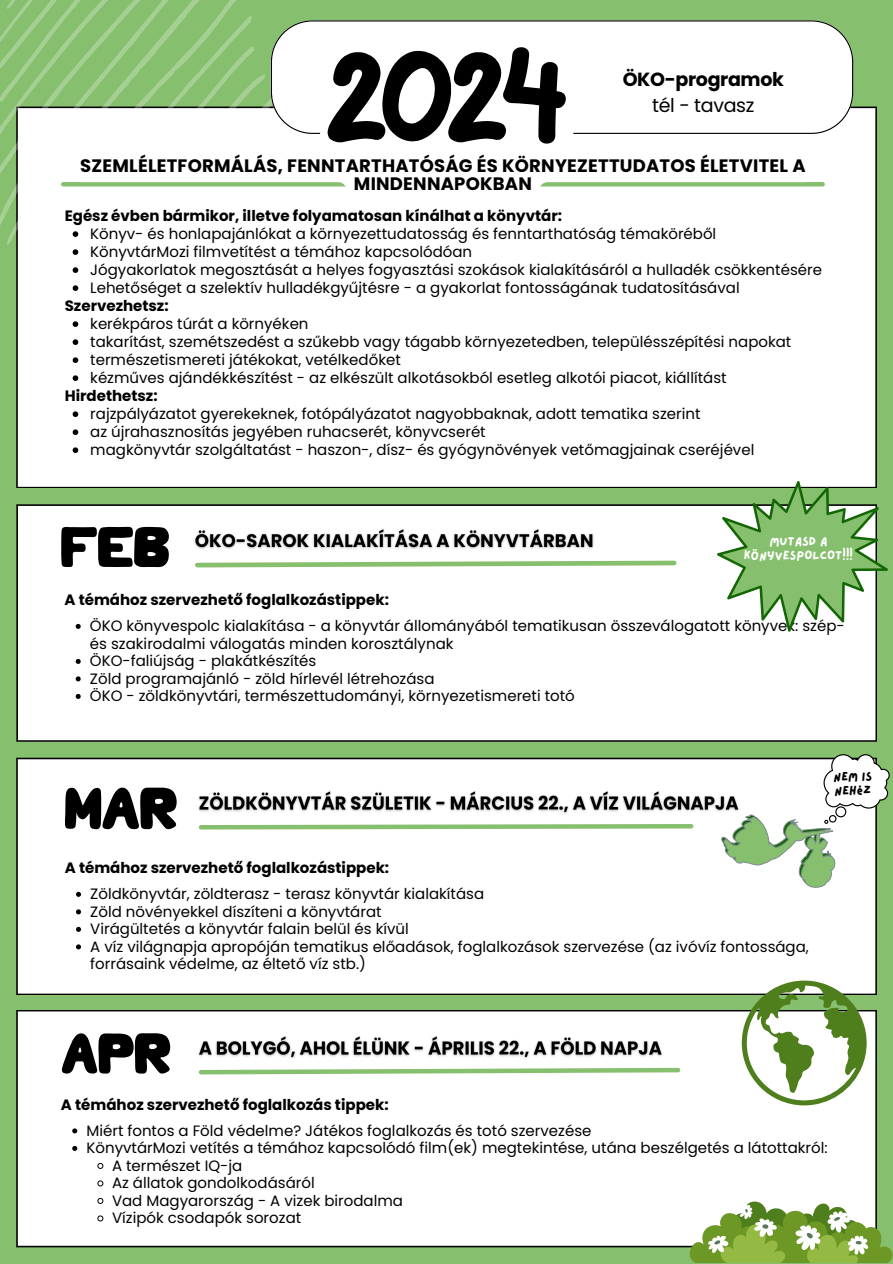
<style>
.page{position:relative;width:893px;height:1264px;background:#fff}
.page>*{position:absolute;margin:0;border:0;box-sizing:border-box;transform-origin:0 0}
.t1{font:112.5px "Lazydog";color:#000}
.t2{font:700 19.05px/25.8px "Poppins";letter-spacing:-.02em;color:#000;text-align:center}
.t3{font:700 18px/18px "Poppins";letter-spacing:.01em;color:#000;text-align:center}
.t4{font:15px/17.5px "Poppins";color:#000}
.t5{font:700 15px "Poppins";color:#000}
.t6{font:12.6px/14.2px "Lazydog";color:#fff;text-align:center}
.t7{font:12.3px "Lazydog";color:#000}
.s1{font-weight:400}
</style>
<div class="page">
<div style="left:0;top:0;width:892px;height:1263px;background:#86bf6d"></div>
<div style="left:16px;top:107px;width:860px;height:381px;background:#fff"></div>
<div style="left:16px;top:1010px;width:860px;height:237px;background:#fff"></div>
<svg style="left:684px;top:1200px;width:208px;height:62px"></svg>
<div style="left:16px;top:504px;width:861px;height:237px;background:#fff"></div>
<svg style="left:76px;top:624px;width:5px;height:5px"></svg>
<svg style="left:76px;top:659px;width:5px;height:5px"></svg>
<svg style="left:76px;top:676px;width:5px;height:5px"></svg>
<svg style="left:76px;top:694px;width:5px;height:5px"></svg>
<div style="left:16px;top:757px;width:860px;height:238px;background:#fff"></div>
<img style="left:194px;top:787px;width:527px;height:31px">
<svg style="left:76px;top:891px;width:5px;height:5px"></svg>
<svg style="left:76px;top:909px;width:5px;height:5px"></svg>
<svg style="left:76px;top:926px;width:5px;height:5px"></svg>
<svg style="left:76px;top:944px;width:5px;height:5px"></svg>
<svg style="left:812px;top:20px;width:41px;height:114px"></svg>
<svg style="left:61px;top:526px;width:108px;height:41px"></svg>
<svg style="left:192px;top:558px;width:486px;height:12px"></svg>
<img style="left:190px;top:524px;width:408px;height:30px">
<svg style="left:717px;top:481px;width:170px;height:150px"></svg>
<svg style="left:721px;top:754px;width:168px;height:137px"></svg>
<svg style="left:65px;top:786px;width:112px;height:43px"></svg>
<svg style="left:196px;top:821px;width:499px;height:10px"></svg>
<svg style="left:61px;top:1032px;width:109px;height:41px"></svg>
<img style="left:194px;top:1031px;width:472px;height:32px">
<svg style="left:196px;top:1065px;width:486px;height:11px"></svg>
<svg style="left:741px;top:980px;width:125px;height:125px"></svg>
<svg style="left:72px;top:1128px;width:5px;height:5px"></svg>
<svg style="left:72px;top:1145px;width:5px;height:5px"></svg>
<svg style="left:97px;top:1162px;width:7px;height:7px"></svg>
<svg style="left:97px;top:1180px;width:7px;height:6px"></svg>
<svg style="left:97px;top:1197px;width:7px;height:7px"></svg>
<svg style="left:97px;top:1215px;width:7px;height:6px"></svg>
<svg style="left:73px;top:249px;width:5px;height:6px"></svg>
<svg style="left:73px;top:267px;width:5px;height:6px"></svg>
<svg style="left:73px;top:285px;width:5px;height:6px"></svg>
<svg style="left:73px;top:321px;width:5px;height:6px"></svg>
<svg style="left:73px;top:339px;width:5px;height:6px"></svg>
<svg style="left:73px;top:357px;width:5px;height:6px"></svg>
<svg style="left:73px;top:375px;width:5px;height:6px"></svg>
<svg style="left:73px;top:411px;width:5px;height:6px"></svg>
<svg style="left:73px;top:429px;width:5px;height:6px"></svg>
<svg style="left:73px;top:447px;width:5px;height:6px"></svg>
<svg style="left:0;top:0;width:812px;height:243px"></svg>
<p class="t1" style="left:322px;top:47px;width:251px">2024</p>
<p class="t2" style="left:622px;top:67px;width:163px">ÖKO-programok <span class="s1">tél - tavasz</span></p>
<p class="t3" style="left:80px;top:156px;width:726px">SZEMLÉLETFORMÁLÁS, FENNTARTHATÓSÁG ÉS KÖRNYEZETTUDATOS ÉLETVITEL A<br>MINDENNAPOKBAN</p>
<p class="t5" style="left:65px;top:205px;width:499px">Egész évben bármikor, illetve folyamatosan kínálhat a könyvtár:</p>
<p class="t4" style="left:90px;top:225px;width:627px">Könyv- és honlapajánlókat a környezettudatosság és fenntarthatóság témaköréből</p>
<p class="t4" style="left:90px;top:243px;width:383px">KönyvtárMozi filmvetítést a témához kapcsolódóan</p>
<h5 class="t4" style="left:90px;top:261px;width:733px">Jógyakorlatok megosztását a helyes fogyasztási szokások kialakításáról a hulladék csökkentésére</h5>
<p class="t4" style="left:90px;top:279px;width:651px">Lehetőséget a szelektív hulladékgyűjtésre - a gyakorlat fontosságának tudatosításával</p>
<p class="t5" style="left:65px;top:295px;width:105px">Szervezhetsz:</p>
<p class="t4" style="left:90px;top:315px;width:220px">kerékpáros túrát a környéken</p>
<p class="t4" style="left:90px;top:333px;width:702px">takarítást, szemétszedést a szűkebb vagy tágabb környezetedben, településszépítési napokat</p>
<p class="t4" style="left:90px;top:351px;width:312px">természetismereti játékokat, vetélkedőket</p>
<p class="t4" style="left:90px;top:369px;width:637px">kézműves ajándékkészítést - az elkészült alkotásokból esetleg alkotói piacot, kiállítást</p>
<h4 class="t5" style="left:65px;top:385px;width:94px">Hirdethetsz:</h4>
<p class="t4" style="left:90px;top:405px;width:611px">rajzpályázatot gyerekeknek, fotópályázatot nagyobbaknak, adott tematika szerint</p>
<p class="t4" style="left:90px;top:423px;width:397px">az újrahasznosítás jegyében ruhacserét, könyvcserét</p>
<p class="t4" style="left:90px;top:441px;width:665px">magkönyvtár szolgáltatást - haszon-, dísz- és gyógynövények vetőmagjainak cseréjével</p>
<p class="t6" style="left:743px;top:535px;width:110px">MUTASD A<br>KÖNYVESPOLCOT!!!</p>
<p class="t5" style="left:64px;top:589px;width:326px">A témához szervezhető foglalkozástippek:</p>
<h3 class="t4" style="left:90px;top:617px;width:756px">ÖKO könyvespolc kialakítása - a könyvtár állományából tematikusan összeválogatott könyvek: szép&shy;és szakirodalmi válogatás minden korosztálynak</h3>
<h1 class="t4" style="left:90px;top:652px;width:228px">ÖKO-faliújság - plakátkészítés</h1>
<h2 class="t4" style="left:90px;top:670px;width:346px">Zöld programajánló - zöld hírlevél létrehozása</h2>
<h4 class="t4" style="left:90px;top:687px;width:486px">ÖKO - zöldkönyvtári, természettudományi, környezetismereti totó</h4>
<p class="t7" style="left:833px;top:770px;width:40px">NEM IS</p>
<p class="t7" style="left:834px;top:784px;width:38px">NEHÉZ</p>
<p class="t5" style="left:65px;top:857px;width:326px">A témához szervezhető foglalkozástippek:</p>
<p class="t4" style="left:90px;top:885px;width:395px">Zöldkönyvtár, zöldterasz - terasz könyvtár kialakítása</p>
<p class="t4" style="left:90px;top:902px;width:293px">Zöld növényekkel díszíteni a könyvtárat</p>
<h4 class="t4" style="left:90px;top:920px;width:320px">Virágültetés a könyvtár falain belül és kívül</h4>
<p class="t4" style="left:90px;top:937px;width:720px">A víz világnapja apropóján tematikus előadások, foglalkozások szervezése (az ivóvíz fontossága, forrásaink védelme, az éltető víz stb.)</p>
<p class="t5" style="left:61px;top:1093px;width:329px">A témához szervezhető foglalkozás tippek:</p>
<h4 class="t4" style="left:86px;top:1121px;width:506px">Miért fontos a Föld védelme? Játékos foglalkozás és totó szervezése</h4>
<p class="t4" style="left:86px;top:1139px;width:742px">KönyvtárMozi vetítés a témához kapcsolódó film(ek) megtekintése, utána beszélgetés a látottakról:</p>
<p class="t4" style="left:112px;top:1156px;width:132px">A természet IQ-ja</p>
<p class="t4" style="left:112px;top:1174px;width:204px">Az állatok gondolkodásáról</p>
<p class="t4" style="left:112px;top:1191px;width:292px">Vad Magyarország - A vizek birodalma</p>
<h4 class="t4" style="left:112px;top:1209px;width:191px">Vízipók csodapók sorozat</h4>
</div>
